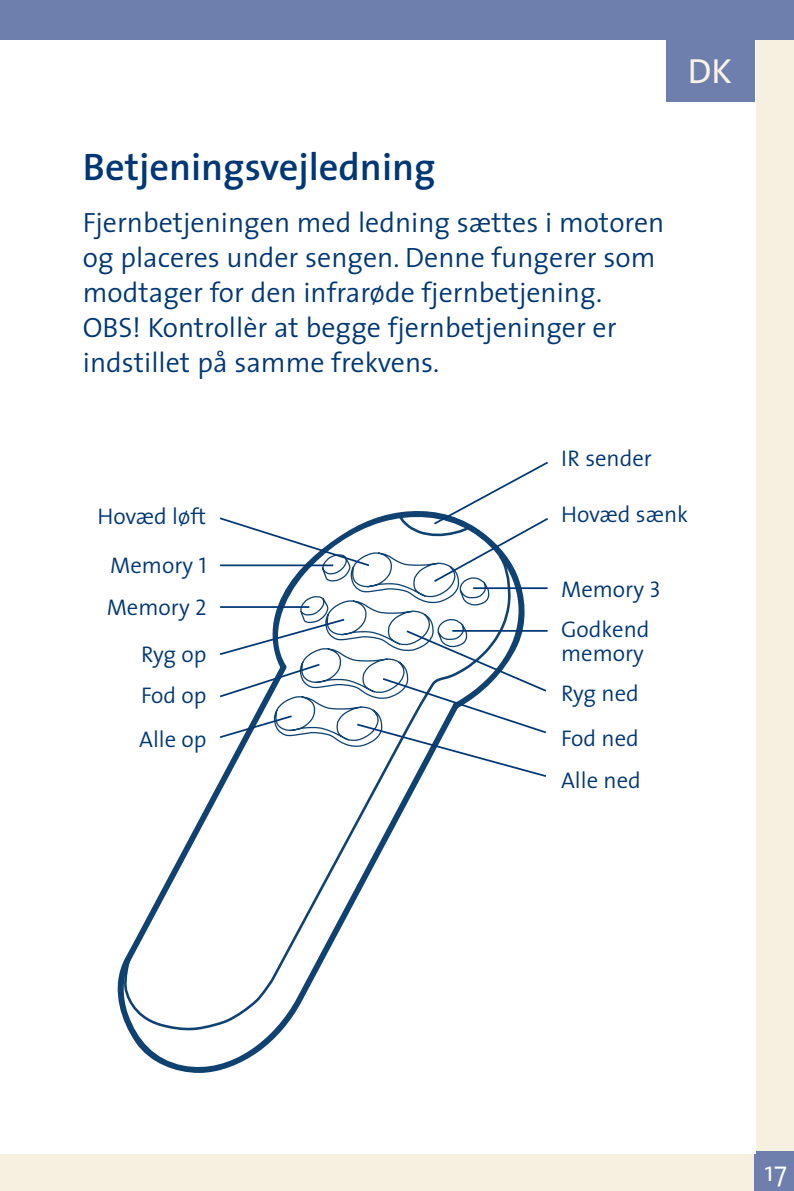
<style>
.page{position:relative;width:794px;height:1191px;background:#f6f0e1}
.page>*{position:absolute;margin:0;border:0;box-sizing:border-box;transform-origin:0 0}
.Head{font:600 38.5px "The Sans";color:#013775}
.t1{font:35px "The Sans";color:#f8f3e7}
.t2{font:300 28px/35px "The Sans";color:#013775}
.t3{font:300 28px "The Sans";color:#fff}
.Billedtekst{font:300 22.75px/24.5px "The Sans";color:#013775}
.s1{font-family:"The Sans Semi Light Caps";font-weight:400}
</style>
<div class="page">
<div style="left:754px;top:1151px;width:40px;height:40px;background:#6e7fad"></div>
<div style="left:0;top:38px;width:756px;height:1115px;background:#fff"></div>
<div style="left:0;top:0;width:794px;height:40px;background:#6e7fad"></div>
<div style="left:666px;top:40px;width:88px;height:62px;background:#6e7fad"></div>
<svg style="left:118px;top:511px;width:406px;height:562px"></svg>
<svg style="left:218px;top:516px;width:153px;height:51px"></svg>
<hr style="left:220px;top:564px;width:113px;height:2px;background:#013775">
<hr style="left:220px;top:606px;width:89px;height:2px;background:#013775">
<svg style="left:218px;top:617px;width:128px;height:39px"></svg>
<svg style="left:218px;top:662px;width:103px;height:36px"></svg>
<svg style="left:218px;top:714px;width:76px;height:25px"></svg>
<svg style="left:432px;top:461px;width:116px;height:122px"></svg>
<hr style="left:473px;top:587px;width:74px;height:2px;background:#013775">
<svg style="left:355px;top:629px;width:193px;height:149px"></svg>
<p class="Head" style="left:83px;top:135px;width:354px">Betjeningsvejledning</p>
<p class="t2" style="left:83px;top:204px;width:583px">Fjernbetjeningen med ledning sættes i motoren og placeres under sengen. Denne fungerer som modtager for den infrarøde fjernbetjening.<br>OBS! Kontrollèr at begge fjernbetjeninger er indstillet på samme frekvens.</p>
<p class="t1" style="left:688px;top:42px;width:46px">DK</p>
<p class="Billedtekst" style="left:97px;top:503px;width:110px">Hovæd løft</p>
<p class="Billedtekst" style="left:110px;top:552px;width:98px">Memory <span class="s1">1</span></p>
<p class="Billedtekst" style="left:107px;top:594px;width:101px">Memory <span class="s1">2</span></p>
<p class="Billedtekst" style="left:141px;top:642px;width:67px">Ryg op</p>
<p class="Billedtekst" style="left:141px;top:682px;width:67px">Fod op</p>
<p class="Billedtekst" style="left:139px;top:726px;width:69px">Alle op</p>
<p class="Billedtekst" style="left:561px;top:445px;width:92px">IR sender</p>
<p class="Billedtekst" style="left:561px;top:501px;width:129px">Hovæd sænk</p>
<p class="Billedtekst" style="left:561px;top:576px;width:102px">Memory <span class="s1">3</span></p>
<p class="Billedtekst" style="left:561px;top:616px;width:90px">Godkend memory</p>
<p class="Billedtekst" style="left:561px;top:680px;width:79px">Ryg ned</p>
<p class="Billedtekst" style="left:561px;top:725px;width:79px">Fod ned</p>
<p class="Billedtekst" style="left:561px;top:767px;width:81px">Alle ned</p>
<p class="t3" style="left:764px;top:1148px;width:17px">17</p>
</div>
